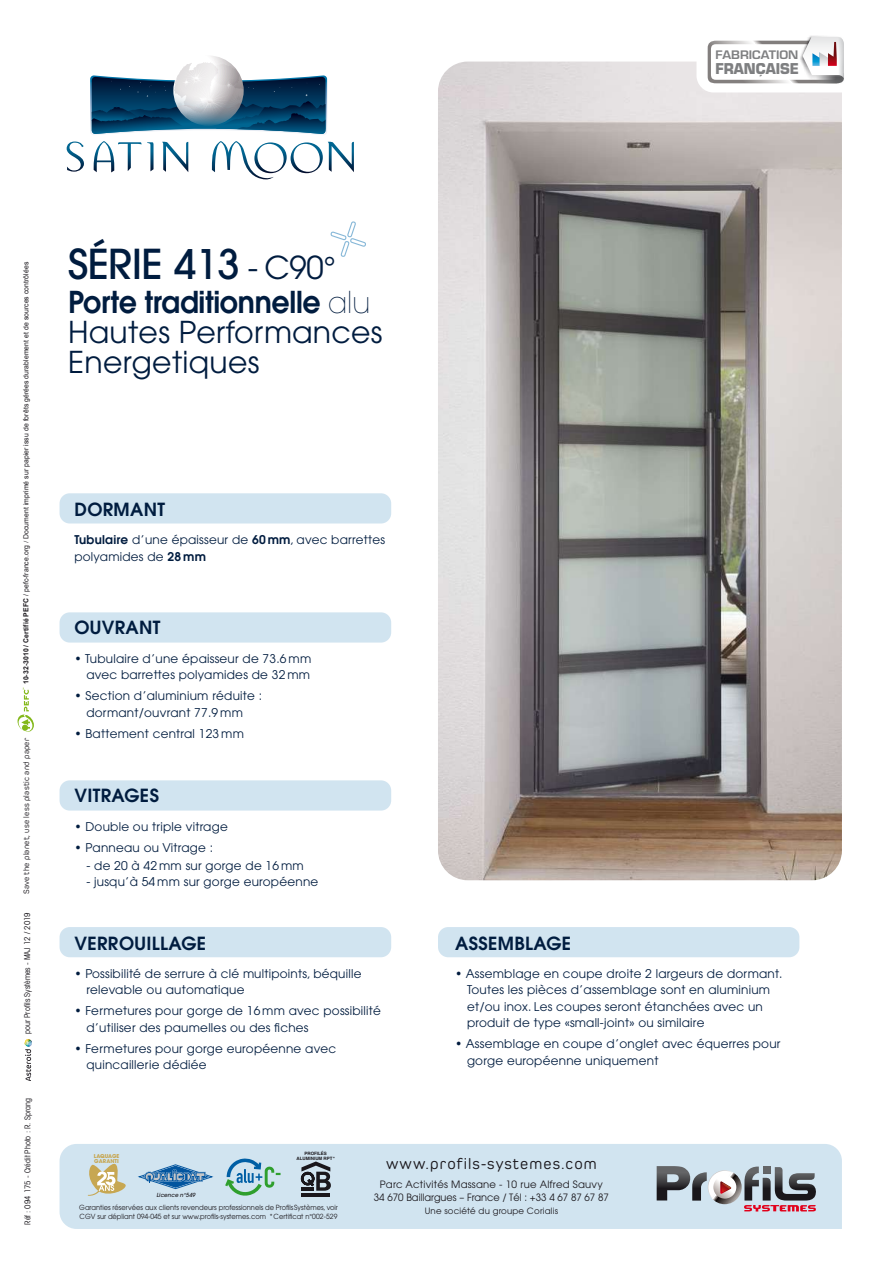
<style>
.page{position:relative;width:893px;height:1263px;background:#fff}
.page>*{position:absolute;margin:0;border:0;box-sizing:border-box;transform-origin:0 0}
.t1{font:500 40.95px "Avant Garde";letter-spacing:-.015em;color:#001c3f}
.t2{font:30px/30px "Avant Garde";letter-spacing:.01em;color:#001c3f}
.t3{font:600 18px "Avant Garde";letter-spacing:.02em;color:#001c3f}
.t4{font:15.9px "Pero";letter-spacing:.07em;color:#1a171c}
.t5{font:700 14.55px "Eurostile";color:#7e7f81;scale:.94 1}
.t6{font:12px/16.5px "Avant Garde";letter-spacing:.02em;color:#001c3f}
.t7{font:600 11.4px "Eurostile";color:#7e7f81;scale:1.08 1}
.t8{font:10.05px/12.9px "Avant Garde";letter-spacing:.01em;color:#1a171c;text-align:center}
.t9{font:8.7px "Avant Garde";letter-spacing:.02em;color:#1a171c}
.t10{font:8.25px "Pero";letter-spacing:.03em;color:#1a171c}
.t11{font:condensed 8.1px "Avant Garde";color:#1a171c}
.t12{font:7.05px/9px "Avant Garde";color:#1a171c;scale:.95 1}
.t13{font:7.05px "Arial";letter-spacing:.01em;color:#1a171c}
.t14{font:italic 500 5.55px "Avant Garde";letter-spacing:.01em;color:#1a171c}
.t15{font:700 5.25px/5.2px "Avant Garde";color:#c7a752}
.t16{font:700 4.5px/4.8px "Helvetica";color:#1a171c;text-align:center}
.s1{font-weight:700}
.s2{font-family:"Pero"}
.s3{font-size:40.5px}
.s4{font-weight:400;font-size:31.5px}
.s5{font-weight:600}
.s6{font-weight:200}
</style>
<div class="page">
<img style="left:438px;top:62px;width:404px;height:818px">
<div style="left:60px;top:493px;width:331px;height:30px;background:#d1e4f0;border-radius:10px"></div>
<div style="left:60px;top:612px;width:331px;height:31px;background:#d1e4f0;border-radius:10px"></div>
<div style="left:60px;top:780px;width:331px;height:30px;background:#d1e4f0;border-radius:10px"></div>
<div style="left:60px;top:927px;width:331px;height:30px;background:#d1e4f0;border-radius:10px"></div>
<div style="left:438px;top:927px;width:361px;height:30px;background:#d1e4f0;border-radius:10px"></div>
<svg style="left:66px;top:56px;width:288px;height:124px"></svg>
<svg style="left:330px;top:221px;width:36px;height:36px"></svg>
<div style="left:60px;top:1144px;width:782px;height:85px;background:#d1e4f0"></div>
<svg style="left:24px;top:1039px;width:8px;height:42px"></svg>
<div style="left:696px;top:20px;width:173px;height:72px;background:#fff;border-radius:17px"></div>
<img style="left:794px;top:35px;width:45px;height:49px">
<svg style="left:708px;top:37px;width:136px;height:46px"></svg>
<svg style="left:657px;top:1166px;width:160px;height:45px;background:#9c9ba3"></svg>
<svg style="left:139px;top:1164px;width:74px;height:25px;background:#84acce"></svg>
<svg style="left:225px;top:1158px;width:56px;height:38px;background:#9ec8cb"></svg>
<svg style="left:86px;top:1161px;width:40px;height:36px"></svg>
<hr style="left:301px;top:1193px;width:29px;height:4px;background:#1a171c">
<svg style="left:301px;top:1161px;width:30px;height:30px"></svg>
<svg style="left:18px;top:688px;width:16px;height:44px"></svg>
<p class="t7" style="left:716px;top:47px;width:78px">FABRICATION</p>
<p class="t5" style="left:715px;top:59px;width:91px">FRANÇAISE</p>
<p class="t13" style="left:21px;top:684px;width:424px;rotate:-90deg"><span class="s1">10-32-3010 / Certifié PEFC</span> / pefc-france.org <span class="s2">/</span> Document imprimé sur papier issu de forêts gérées durablement et de sources contrôlées</p>
<p class="t10" style="left:22px;top:894px;width:158px;rotate:-90deg">Save the planet, use less plastic and paper</p>
<p class="t11" style="left:22px;top:1034px;width:123px;rotate:-90deg">pour Profils Systèmes - MAJ 12 / 2019</p>
<p class="t11" style="left:23px;top:1225px;width:128px;rotate:-90deg">Réf : 094 175 - Crédit Photo : R. Sprang</p>
<h1 class="t1" style="left:68px;top:239px;width:269px">SÉRIE <span class="s3">413</span> <span class="s4">- C90°</span></h1>
<h2 class="t2" style="left:68px;top:287px;width:316px"><span class="s5">Porte traditionnelle</span> <span class="s6">alu<br></span>Hautes Performances<br>Energetiques</h2>
<h3 class="t3" style="left:74px;top:497px;width:92px">DORMANT</h3>
<p class="t6" style="left:74px;top:531px;width:312px"><span class="s5">Tubulaire</span> d’une épaisseur de <span class="s5">60 mm</span>, avec barrettes polyamides de <span class="s5">28 mm</span></p>
<h3 class="t3" style="left:74px;top:615px;width:88px">OUVRANT</h3>
<p class="t6" style="left:74px;top:650px;width:238px;text-align:right">• Tubulaire d’une épaisseur de 73.6 mm avec barrettes polyamides de 32 mm</p>
<p class="t6" style="left:86px;top:688px;width:177px;text-indent:-12px">• Section d’aluminium réduite : dormant/ouvrant 77.9 mm</p>
<p class="t6" style="left:74px;top:725px;width:171px">• Battement central 123 mm</p>
<h3 class="t3" style="left:74px;top:783px;width:86px">VITRAGES</h3>
<p class="t6" style="left:74px;top:818px;width:155px">• Double ou triple vitrage</p>
<p class="t6" style="left:74px;top:839px;width:140px">• Panneau ou Vitrage :</p>
<p class="t6" style="left:86px;top:857px;width:219px">- de 20 à 42 mm sur gorge de 16 mm</p>
<p class="t6" style="left:86px;top:874px;width:233px">- jusqu’à 54 mm sur gorge européenne</p>
<h3 class="t3" style="left:74px;top:931px;width:133px">VERROUILLAGE</h3>
<h3 class="t3" style="left:455px;top:931px;width:118px">ASSEMBLAGE</h3>
<p class="t6" style="left:86px;top:965px;width:277px;text-indent:-12px">• Possibilité de serrure à clé multipoints, béquille relevable ou automatique</p>
<p class="t6" style="left:86px;top:1002px;width:296px;text-indent:-12px">• Fermetures pour gorge de 16 mm avec possibilité d’utiliser des paumelles ou des fiches</p>
<p class="t6" style="left:86px;top:1040px;width:251px;text-indent:-12px">• Fermetures pour gorge européenne avec quincaillerie dédiée</p>
<p class="t6" style="left:467px;top:965px;width:317px;text-indent:-12px">• Assemblage en coupe droite 2 largeurs de dormant.<br>Toutes les pièces d’assemblage sont en aluminium et/ou inox. Les coupes seront étanchées avec un produit de type «small-joint» ou similaire</p>
<p class="t6" style="left:467px;top:1035px;width:315px;text-indent:-12px">• Assemblage en coupe d’onglet avec équerres pour gorge européenne uniquement</p>
<p class="t15" style="left:94px;top:1153px;width:27px">LAQUAGE<br>GARANTI</p>
<p class="t16" style="left:297px;top:1151px;width:40px">PROFILÉS<br>ALUMINIUM RPT*</p>
<p class="t14" style="left:156px;top:1191px;width:40px">Licence n°549</p>
<p class="t12" style="left:79px;top:1202px;width:274px">Garanties réservées aux clients revendeurs professionnels de ProfilsSystèmes, voir<br>CGV sur dépliant 094-045 et sur www.profils-systemes.com *Certificat n°002-529</p>
<h3 class="t4" style="left:386px;top:1155px;width:212px">www.profils-systemes.com</h3>
<p class="t8" style="left:374px;top:1178px;width:237px">Parc Activités Massane - 10 rue Alfred Sauvy<br>34 670 Baillargues – France / Tél : +33 4 67 87 67 87</p>
<p class="t9" style="left:425px;top:1206px;width:135px">Une société du groupe Corialis</p>
</div>
